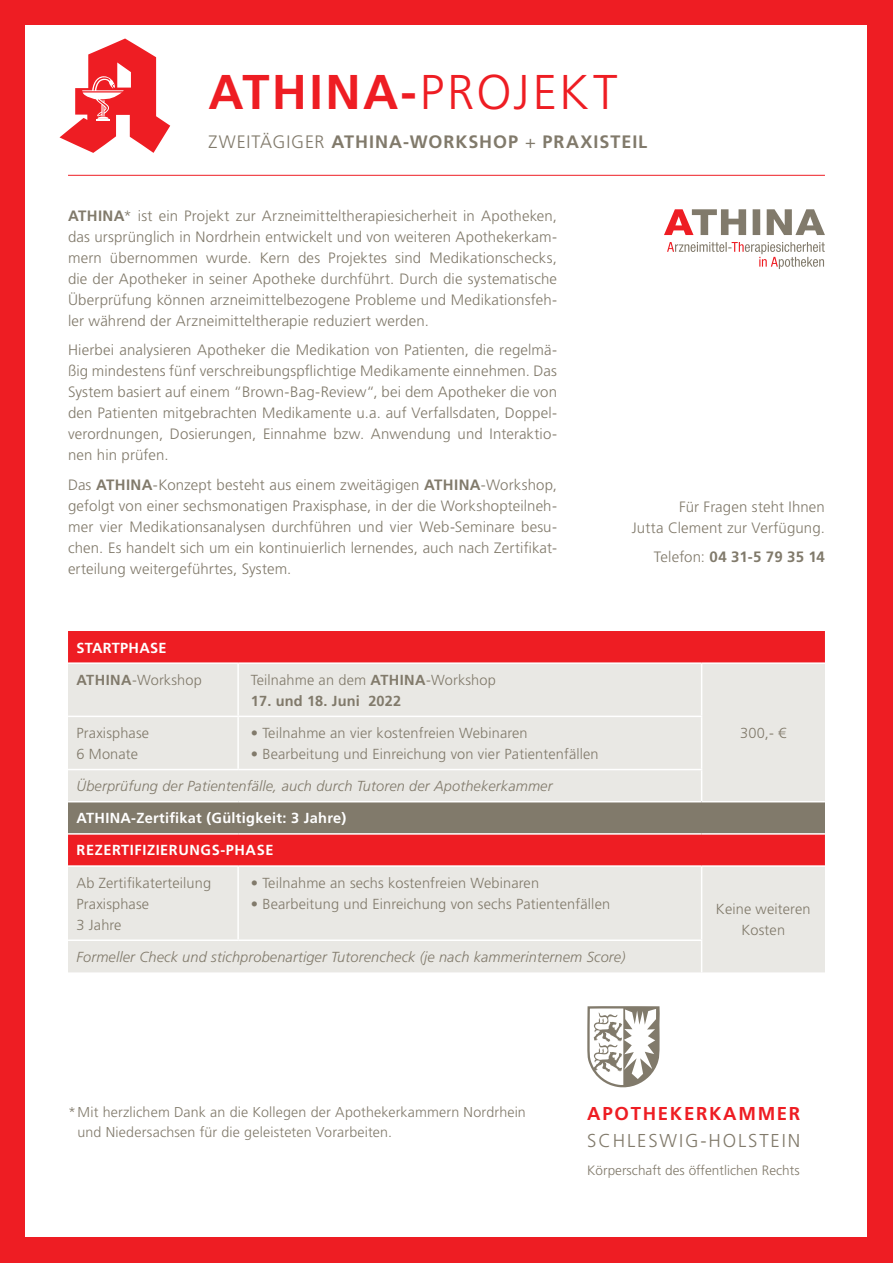
<style>
.page{position:relative;width:893px;height:1263px;background:#ee1d23}
.page>*{position:absolute;margin:0;border:0;box-sizing:border-box;transform-origin:0 0}
.t1{font:700 48.75px "Frutiger LT Std";letter-spacing:.05em;color:#ee1d23}
.t2{font:300 18.6px "Frutiger LT Std";letter-spacing:.1em;color:#817a6b}
.t3{font:700 18.6px "Frutiger LT Std";letter-spacing:.09em;color:#ee1d23}
.t4{font:700 18px "Frutiger LT Std";letter-spacing:.055em;color:#817a6b}
.t5{font:300 15px/21px "Frutiger LT Std";letter-spacing:.01em;color:#817a6b;text-align:justify}
.t6{font:700 15px "Frutiger LT Std";letter-spacing:.005em;color:#817a6b}
.t7{font:300 14.55px/21px "Frutiger LT Std";letter-spacing:.01em;color:#817a6b}
.t8{font:italic 300 14.55px "Frutiger LT Std";letter-spacing:.01em;color:#817a6b}
.t9{font:700 14.55px "Frutiger LT Std";letter-spacing:.02em;color:#fff}
.t10{font:700 14.55px "Frutiger LT Std";letter-spacing:.04em;color:#fff}
.t11{font:700 14.55px "Frutiger LT Std";letter-spacing:.01em;color:#817a6b}
.t12{font:300 14.25px/19.5px "Frutiger LT Std";letter-spacing:.01em;color:#817a6b}
.t13{font:300 13.5px "Frutiger LT Std";color:#817a6b}
.s1{font-weight:300}
.s2{font-weight:700}
</style>
<div class="page">
<div style="left:26px;top:26px;width:841px;height:1211px;background:#fff"></div>
<svg style="left:60px;top:39px;width:110px;height:114px"></svg>
<hr style="left:68px;top:175px;width:757px;height:1px;background:#ee1d23">
<svg style="left:667px;top:242px;width:158px;height:27px"></svg>
<svg style="left:664px;top:209px;width:161px;height:26px"></svg>
<div style="left:68px;top:631px;width:757px;height:31px;background:#ee1d23"></div>
<svg style="left:68px;top:664px;width:757px;height:308px;background:#e9d1ce"></svg>
<div style="left:68px;top:802px;width:757px;height:32px;background:#817a6b"></div>
<hr style="left:237px;top:664px;width:2px;height:52px;background:#fff">
<hr style="left:701px;top:664px;width:1px;height:52px;background:#fff">
<hr style="left:68px;top:716px;width:170px;height:1px;background:#fff">
<hr style="left:238px;top:716px;width:464px;height:1px;background:#fff">
<hr style="left:237px;top:717px;width:2px;height:52px;background:#fff">
<hr style="left:701px;top:717px;width:1px;height:52px;background:#fff">
<hr style="left:68px;top:769px;width:170px;height:1px;background:#fff">
<hr style="left:238px;top:769px;width:464px;height:1px;background:#fff">
<hr style="left:701px;top:770px;width:1px;height:31px;background:#fff">
<hr style="left:68px;top:801px;width:170px;height:1px;background:#fff">
<hr style="left:238px;top:801px;width:464px;height:1px;background:#fff">
<hr style="left:702px;top:801px;width:123px;height:1px;background:#fff">
<hr style="left:68px;top:833px;width:170px;height:2px;background:#fff">
<hr style="left:238px;top:833px;width:464px;height:2px;background:#fff">
<hr style="left:702px;top:833px;width:123px;height:2px;background:#fff">
<hr style="left:68px;top:865px;width:170px;height:2px;background:#fff">
<hr style="left:238px;top:865px;width:464px;height:2px;background:#fff">
<hr style="left:237px;top:867px;width:2px;height:72px;background:#fff">
<hr style="left:702px;top:865px;width:123px;height:2px;background:#fff">
<hr style="left:701px;top:867px;width:1px;height:72px;background:#fff">
<hr style="left:68px;top:939px;width:170px;height:2px;background:#fff">
<hr style="left:238px;top:939px;width:464px;height:2px;background:#fff">
<hr style="left:701px;top:941px;width:1px;height:31px;background:#fff">
<svg style="left:587px;top:1006px;width:73px;height:81px"></svg>
<h1 class="t1" style="left:208px;top:63px;width:411px">ATHINA-<span class="s1">PROJEKT</span></h1>
<p class="t4" style="left:208px;top:131px;width:440px"><span class="s1">ZWEITÄGIGER</span> ATHINA-WORKSHOP <span class="s1">+</span> PRAXISTEIL</p>
<p class="t5" style="left:68px;top:205px;width:491px"><span class="s2">ATHINA</span>* ist ein Projekt zur Arzneimitteltherapiesicherheit in Apotheken, das ursprünglich in Nordrhein entwickelt und von weiteren Apothekerkam&shy;mern übernommen wurde. Kern des Projektes sind Medikationschecks, die der Apotheker in seiner Apotheke durchführt. Durch die systematische Überprüfung können arzneimittelbezogene Probleme und Medikationsfeh&shy;ler während der Arzneimitteltherapie reduziert werden.</p>
<p class="t5" style="left:68px;top:340px;width:491px">Hierbei analysieren Apotheker die Medikation von Patienten, die regelmä&shy;ßig mindestens fünf verschreibungspflichtige Medikamente einnehmen. Das System basiert auf einem “Brown-Bag-Review“, bei dem Apotheker die von den Patienten mitgebrachten Medikamente u.a. auf Verfallsdaten, Doppel&shy;verordnungen, Dosierungen, Einnahme bzw. Anwendung und Interaktio&shy;nen hin prüfen.</p>
<p class="t5" style="left:68px;top:474px;width:490px">Das <span class="s2">ATHINA</span>-Konzept besteht aus einem zweitägigen <span class="s2">ATHINA</span>-Workshop, gefolgt von einer sechsmonatigen Praxisphase, in der die Workshopteilneh&shy;mer vier Medikationsanalysen durchführen und vier Web-Seminare besu&shy;chen. Es handelt sich um ein kontinuierlich lernendes, auch nach Zertifikat&shy;erteilung weitergeführtes, System.</p>
<p class="t5" style="left:632px;top:496px;width:195px;text-align:right">Für Fragen steht Ihnen<br>Jutta Clement zur Verfügung.</p>
<p class="t6" style="left:654px;top:548px;width:173px"><span class="s1">Telefon:</span> 04 31-5 79 35 14</p>
<p class="t9" style="left:77px;top:639px;width:92px">STARTPHASE</p>
<p class="t7" style="left:77px;top:669px;width:127px"><span class="s2">ATHINA</span>-Workshop</p>
<p class="t7" style="left:251px;top:669px;width:246px">Teilnahme an dem <span class="s2">ATHINA</span>-Workshop</p>
<p class="t11" style="left:251px;top:692px;width:152px">17. und 18. Juni 2022</p>
<p class="t7" style="left:77px;top:723px;width:74px">Praxisphase</p>
<p class="t7" style="left:740px;top:723px;width:48px">300,- €</p>
<p class="t7" style="left:77px;top:743px;width:63px">6 Monate</p>
<p class="t7" style="left:251px;top:723px;width:278px">• Teilnahme an vier kostenfreien Webinaren</p>
<p class="t7" style="left:251px;top:743px;width:349px">• Bearbeitung und Einreichung von vier Patientenfällen</p>
<p class="t8" style="left:77px;top:778px;width:477px">Überprüfung der Patientenfälle, auch durch Tutoren der Apothekerkammer</p>
<p class="t9" style="left:77px;top:810px;width:271px">ATHINA-Zertifikat (Gültigkeit: 3 Jahre)</p>
<p class="t10" style="left:77px;top:842px;width:198px">REZERTIFIZIERUNGS-PHASE</p>
<p class="t7" style="left:77px;top:872px;width:136px">Ab Zertifikaterteilung<br>Praxisphase<br>3 Jahre</p>
<p class="t7" style="left:251px;top:872px;width:290px">• Teilnahme an sechs kostenfreien Webinaren</p>
<p class="t7" style="left:251px;top:893px;width:361px">• Bearbeitung und Einreichung von sechs Patientenfällen</p>
<p class="t7" style="left:716px;top:899px;width:96px;text-align:center">Keine weiteren<br>Kosten</p>
<p class="t8" style="left:77px;top:948px;width:550px">Formeller Check und stichprobenartiger Tutorencheck (je nach kammerinternem Score)</p>
<p class="t12" style="left:78px;top:1102px;width:450px;text-indent:-10px">*Mit herzlichem Dank an die Kollegen der Apothekerkammern Nordrhein und Niedersachsen für die geleisteten Vorarbeiten.</p>
<p class="t3" style="left:587px;top:1103px;width:215px">APOTHEKERKAMMER</p>
<p class="t2" style="left:587px;top:1130px;width:214px">SCHLESWIG-HOLSTEIN</p>
<p class="t13" style="left:587px;top:1162px;width:214px">Körperschaft des öffentlichen Rechts</p>
</div>
